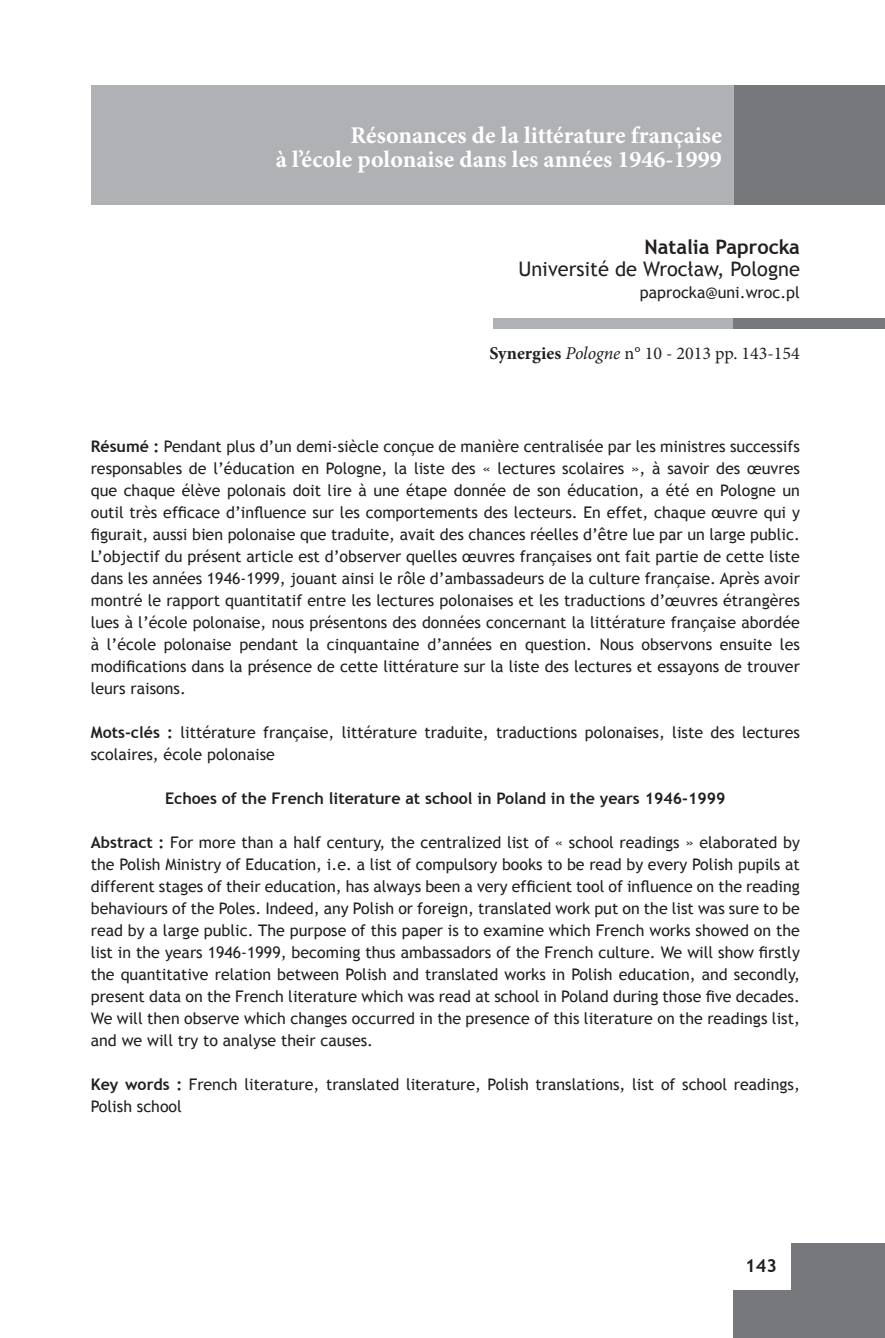
<style>
.page{position:relative;width:885px;height:1338px;background:#fff}
.page>*{position:absolute;margin:0;border:0;box-sizing:border-box;transform-origin:0 0}
.t1{font:700 24px/24px "Minion Pro";color:#fff;text-align:right}
.t2{font:20px "Trebuchet MS";color:#231f20}
.t3{font:700 20px "Trebuchet MS";color:#231f20}
.t4{font:18px "Minion Pro";color:#231f20}
.t5{font:700 18px "Trebuchet MS";color:#231f20}
.t6{font:16px/22px "Trebuchet MS";color:#231f20;text-align:justify}
.t7{font:700 16px "Trebuchet MS";color:#231f20}
.s1{font-weight:700}
.s2{font-style:italic}
</style>
<div class="page">
<div style="left:733px;top:1243px;width:151px;height:95px;background:#76787b"></div>
<div style="left:731px;top:1242px;width:59px;height:48px;background:#fff"></div>
<div style="left:493px;top:318px;width:242px;height:11px;background:#b0b1b5"></div>
<div style="left:730px;top:85px;width:154px;height:119px;background:#76787b"></div>
<div style="left:733px;top:318px;width:151px;height:11px;background:#76787b"></div>
<div style="left:91px;top:85px;width:642px;height:120px;background:#b0b1b5"></div>
<h1 class="t1" style="left:276px;top:123px;width:447px">Résonances de la littérature française<br>à l’école polonaise dans les années 1946-1999</h1>
<p class="t3" style="left:644px;top:234px;width:157px">Natalia Paprocka</p>
<p class="t2" style="left:518px;top:257px;width:283px">Université de Wrocław, Pologne</p>
<p class="t6" style="left:640px;top:281px;width:161px">paprocka@uni.wroc.pl</p>
<p class="t4" style="left:489px;top:341px;width:312px"><span class="s1">Synergies</span> <span class="s2">Pologne</span> n° 10 - 2013 pp. 143-154</p>
<p class="t6" style="left:91px;top:435px;width:710px"><span class="s1">Résumé :</span> Pendant plus d’un demi-siècle conçue de manière centralisée par les ministres successifs responsables de l’éducation en Pologne, la liste des « lectures scolaires », à savoir des œuvres que chaque élève polonais doit lire à une étape donnée de son éducation, a été en Pologne un outil très efficace d’influence sur les comportements des lecteurs. En effet, chaque œuvre qui y figurait, aussi bien polonaise que traduite, avait des chances réelles d’être lue par un large public.<br>L’objectif du présent article est d’observer quelles œuvres françaises ont fait partie de cette liste dans les années 1946-1999, jouant ainsi le rôle d’ambassadeurs de la culture française. Après avoir montré le rapport quantitatif entre les lectures polonaises et les traductions d’œuvres étrangères lues à l’école polonaise, nous présentons des données concernant la littérature française abordée à l’école polonaise pendant la cinquantaine d’années en question. Nous observons ensuite les modifications dans la présence de cette littérature sur la liste des lectures et essayons de trouver leurs raisons.</p>
<p class="t6" style="left:91px;top:721px;width:710px"><span class="s1">Mots-clés :</span> littérature française, littérature traduite, traductions polonaises, liste des lectures scolaires, école polonaise</p>
<p class="t7" style="left:165px;top:788px;width:562px">Echoes of the French literature at school in Poland in the years 1946-1999</p>
<p class="t6" style="left:91px;top:831px;width:710px"><span class="s1">Abstract :</span> For more than a half century, the centralized list of « school readings » elaborated by the Polish Ministry of Education, i.e. a list of compulsory books to be read by every Polish pupils at different stages of their education, has always been a very efficient tool of influence on the reading behaviours of the Poles. Indeed, any Polish or foreign, translated work put on the list was sure to be read by a large public. The purpose of this paper is to examine which French works showed on the list in the years 1946-1999, becoming thus ambassadors of the French culture. We will show firstly the quantitative relation between Polish and translated works in Polish education, and secondly, present data on the French literature which was read at school in Poland during those five decades.<br>We will then observe which changes occurred in the presence of this literature on the readings list, and we will try to analyse their causes.</p>
<p class="t6" style="left:91px;top:1073px;width:710px"><span class="s1">Key words :</span> French literature, translated literature, Polish translations, list of school readings,<br>Polish school</p>
<p class="t5" style="left:745px;top:1255px;width:33px">143</p>
</div>
